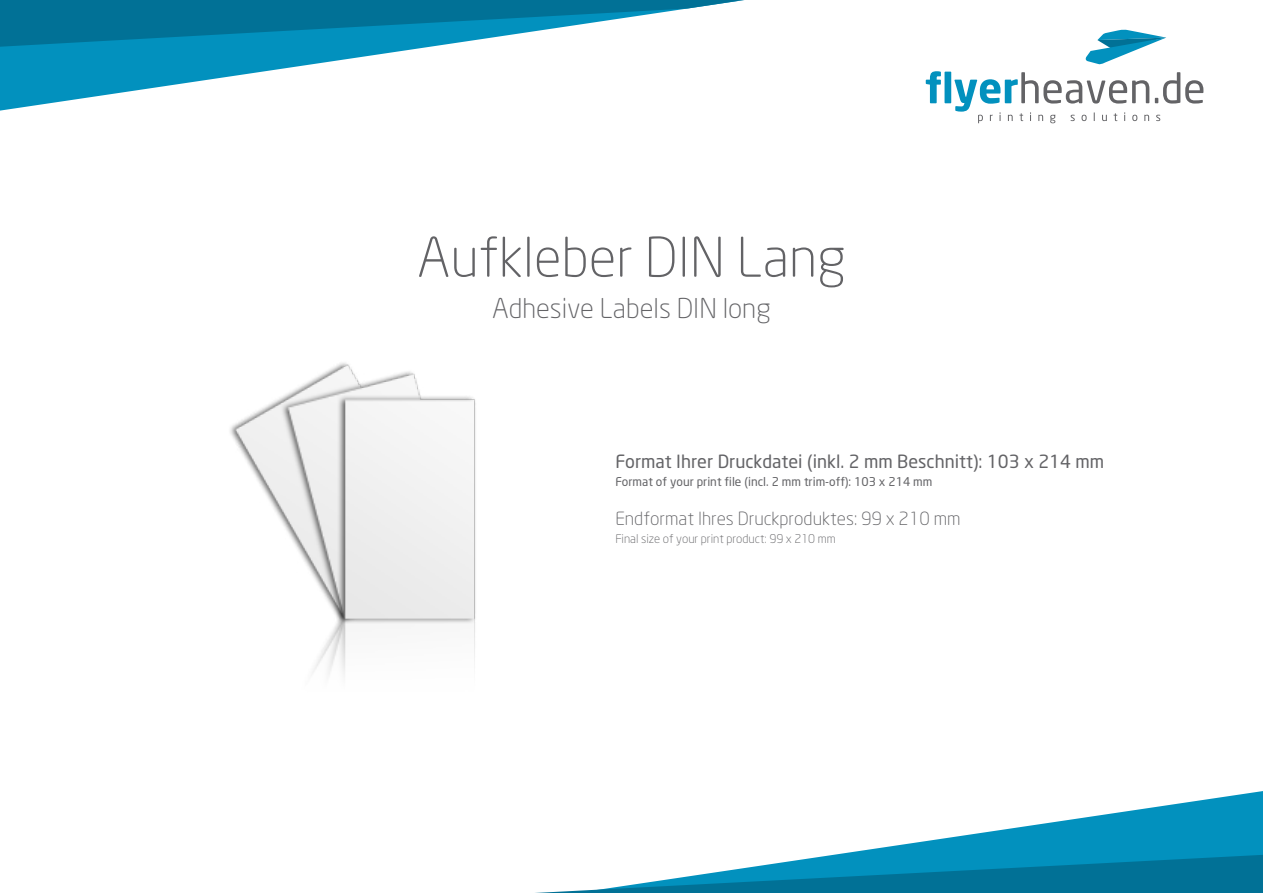
<style>
.page{position:relative;width:1263px;height:893px;background:#fff}
.page>*{position:absolute;margin:0;border:0;box-sizing:border-box;transform-origin:0 0}
.t1{font:300 54px "Neo Sans";color:#636366}
.t2{font:300 27px "Neo Sans";color:#636366}
.t3{font:18px "Neo Sans";color:#636366}
.t4{font:300 18px "Neo Sans";color:#636366}
.t5{font:12px "Neo Sans";color:#636366}
.t6{font:300 12px "Neo Sans";color:#636366}
</style>
<div class="page">
<svg style="left:0;top:47px;width:428px;height:64px"></svg>
<svg style="left:0;top:0;width:744px;height:47px"></svg>
<svg style="left:833px;top:791px;width:430px;height:64px"></svg>
<svg style="left:535px;top:855px;width:728px;height:38px"></svg>
<svg style="left:1085px;top:29px;width:81px;height:35px"></svg>
<svg style="left:1156px;top:115px;width:4px;height:6px"></svg>
<svg style="left:1155px;top:72px;width:48px;height:32px"></svg>
<svg style="left:926px;top:71px;width:15px;height:32px"></svg>
<div style="left:944px;top:72px;width:7px;height:31px;background:#0291be"></div>
<svg style="left:954px;top:72px;width:195px;height:51px"></svg>
<img style="left:230px;top:363px;width:246px;height:312px">
<h1 class="t1" style="left:417px;top:225px;width:430px">Aufkleber DIN Lang</h1>
<h2 class="t2" style="left:492px;top:292px;width:280px">Adhesive Labels DIN long</h2>
<p class="t3" style="left:615px;top:450px;width:490px">Format Ihrer Druckdatei (inkl. 2 mm Beschnitt): 103 x 214 mm</p>
<p class="t5" style="left:615px;top:474px;width:319px">Format of your print file (incl. 2 mm trim-off): 103 x 214 mm</p>
<p class="t4" style="left:615px;top:507px;width:347px">Endformat Ihres Druckproduktes: 99 x 210 mm</p>
<p class="t6" style="left:615px;top:531px;width:222px">Final size of your print product: 99 x 210 mm</p>
</div>
